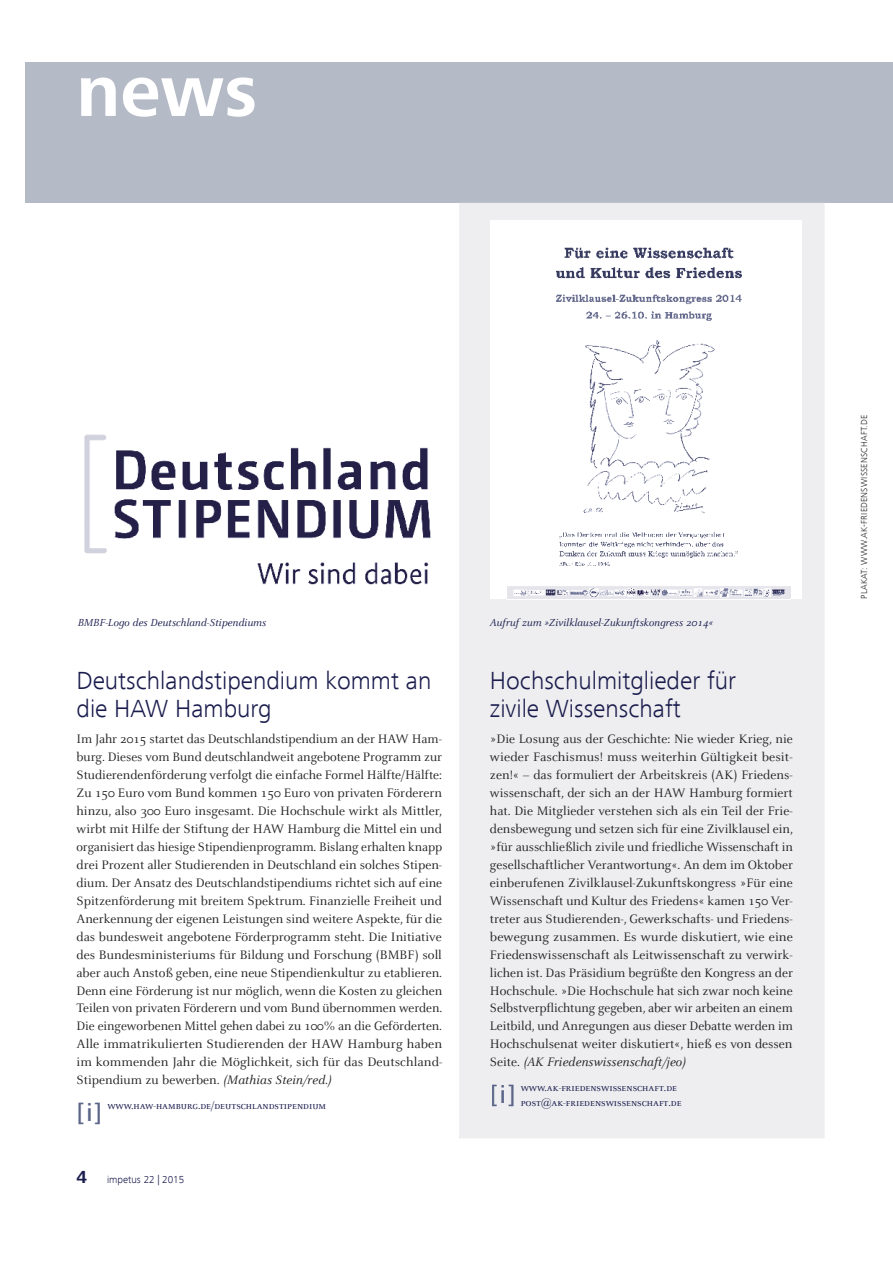
<style>
.page{position:relative;width:893px;height:1263px;background:#fff}
.page>*{position:absolute;margin:0;border:0;box-sizing:border-box;transform-origin:0 0}
.t1{font:700 75px "Frutiger Next Com";color:#fff}
.t2{font:300 25.5px/28.5px "Frutiger Next Com";color:#1a1c4d}
.t3{font:500 25.5px "Frutiger Next Com";color:#5b6589}
.t4{font:13.5px/18px "Celeste";color:#222224;text-align:justify}
.t5{font:11.25px/14.2px "Celeste Caps";letter-spacing:.005em;color:#1a1c4d}
.t6{font:italic 11.25px "Celeste";color:#1a1c4d}
.t7{font:300 10.5px "Frutiger Next Com";color:#1a1c4d}
.t8{font:300 9px "Frutiger Next Com";letter-spacing:.025em;color:#222224}
.s1{font-style:italic}
.s2{font-weight:700;font-size:18px}
</style>
<div class="page">
<div style="left:26px;top:62px;width:867px;height:141px;background:#b5bac7"></div>
<div style="left:459px;top:203px;width:366px;height:935px;background:#eeeef0"></div>
<div style="left:492px;top:1084px;width:21px;height:22px;background:#eeeef0"></div>
<img style="left:84px;top:434px;width:347px;height:151px">
<div style="left:490px;top:221px;width:311px;height:378px;background:#fff"></div>
<img style="left:507px;top:248px;width:284px;height:351px">
<h1 class="t1" style="left:77px;top:62px;width:182px">news</h1>
<p class="t6" style="left:78px;top:617px;width:190px">BMBF-Logo des Deutschland-Stipendiums</p>
<p class="t6" style="left:490px;top:617px;width:224px">Aufruf zum »Zivilklausel-Zukunftskongress 2014«</p>
<h2 class="t2" style="left:77px;top:669px;width:356px">Deutschlandstipendium kommt an die HAW Hamburg</h2>
<p class="t4" style="left:77px;top:731px;width:367px">Im Jahr 2015 startet das Deutschlandstipendium an der HAW Ham&shy;burg. Dieses vom Bund deutschlandweit angebotene Programm zur Studierendenförderung verfolgt die einfache Formel Hälfte/Hälfte:<br>Zu 150 Euro vom Bund kommen 150 Euro von privaten Förderern hinzu, also 300 Euro insgesamt. Die Hochschule wirkt als Mittler, wirbt mit Hilfe der Stiftung der HAW Hamburg die Mittel ein und organisiert das hiesige Stipendienprogramm. Bislang erhalten knapp drei Prozent aller Studierenden in Deutschland ein solches Stipen&shy;dium. Der Ansatz des Deutschlandstipendiums richtet sich auf eine Spitzenförderung mit breitem Spektrum. Finanzielle Freiheit und Anerkennung der eigenen Leistungen sind weitere Aspekte, für die das bundesweit angebotene Förderprogramm steht. Die Initiative des Bundesministeriums für Bildung und Forschung (BMBF) soll aber auch Anstoß geben, eine neue Stipendienkultur zu etablieren.<br>Denn eine Förderung ist nur möglich, wenn die Kosten zu gleichen Teilen von privaten Förderern und vom Bund übernommen werden.<br>Die eingeworbenen Mittel gehen dabei zu 100% an die Geförderten.<br>Alle immatrikulierten Studierenden der HAW Hamburg haben im kommenden Jahr die Möglichkeit, sich für das Deutschland-Stipendium zu bewerben. <span class="s1">(Mathias Stein/red.)</span></p>
<p class="t5" style="left:107px;top:1099px;width:220px">www.haw-hamburg.de/deutschlandstipendium</p>
<h2 class="t3" style="left:77px;top:1102px;width:27px">[i]</h2>
<p class="t7" style="left:77px;top:1176px;width:109px"><span class="s2">4</span> impetus 22 | 2015</p>
<h2 class="t2" style="left:490px;top:669px;width:248px">Hochschulmitglieder für zivile Wissenschaft</h2>
<p class="t4" style="left:490px;top:731px;width:304px">»Die Losung aus der Geschichte: Nie wieder Krieg, nie wieder Faschismus! muss weiterhin Gültigkeit besit&shy;zen!« – das formuliert der Arbeitskreis (AK) Friedens&shy;wissenschaft, der sich an der HAW Hamburg formiert hat. Die Mitglieder verstehen sich als ein Teil der Frie&shy;densbewegung und setzen sich für eine Zivilklausel ein, »für ausschließlich zivile und friedliche Wissenschaft in gesellschaftlicher Verantwortung«. An dem im Oktober einberufenen Zivilklausel-Zukunftskongress »Für eine Wissenschaft und Kultur des Friedens« kamen 150 Ver&shy;treter aus Studierenden-, Gewerkschafts- und Friedens&shy;bewegung zusammen. Es wurde diskutiert, wie eine Friedenswissenschaft als Leitwissenschaft zu verwirk&shy;lichen ist. Das Präsidium begrüßte den Kongress an der Hochschule. »Die Hochschule hat sich zwar noch keine Selbstverpflichtung gegeben, aber wir arbeiten an einem Leitbild, und Anregungen aus dieser Debatte werden im Hochschulsenat weiter diskutiert«, hieß es von dessen Seite. <span class="s1">(AK Friedenswissenschaft/jeo)</span></p>
<p class="t5" style="left:521px;top:1081px;width:162px">www.ak-friedenswissenschaft.de post@ak-friedenswissenschaft.de</p>
<h2 class="t3" style="left:490px;top:1084px;width:27px">[i]</h2>
<p class="t8" style="left:861px;top:599px;width:185px;rotate:-90deg">PLAKAT: WWW.AK-FRIEDENSWISSENSCHAFT.DE</p>
</div>
